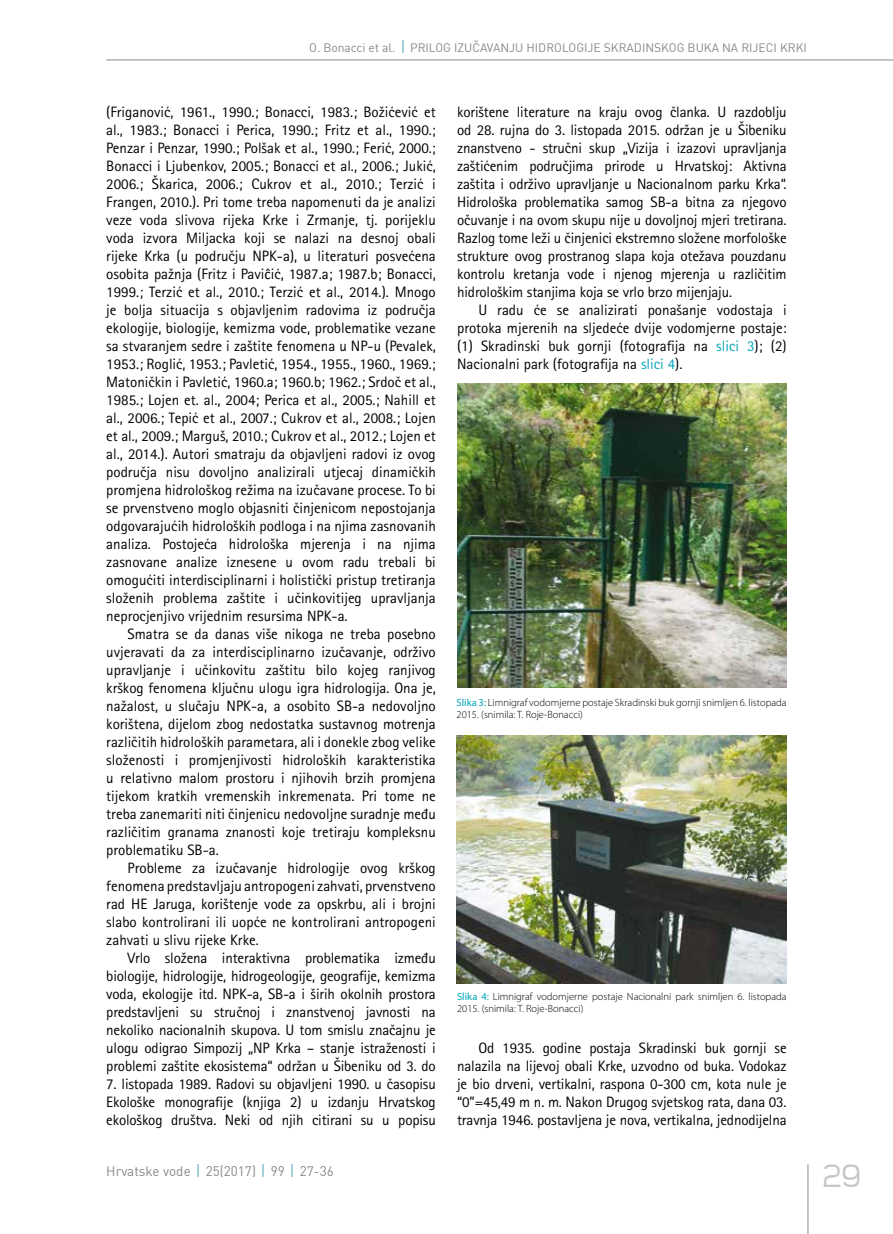
<style>
.page{position:relative;width:893px;height:1234px;background:#fff}
.page>*{position:absolute;margin:0;border:0;box-sizing:border-box;transform-origin:0 0}
.t1{font:300 36px "Teen";color:#c6c7c8}
.t2{font:15px/18px "Rotis Sans Serifklemy";letter-spacing:-.005em;color:#000;text-align:justify}
.t3{font:13.5px "DIN";color:#87888a}
.t4{font:12px "DIN";color:#87888a}
.t5{font:300 10.5px/12px "Myriad Pro";color:#000}
.s1{font-family:"Calibri"}
.s2{color:#00a5b7}
.s3{font-weight:400;color:#00a5b7}
</style>
<div class="page">
<hr style="left:808px;top:1164px;width:1px;height:69px;background:#87888a">
<hr style="left:106px;top:60px;width:787px;height:1px;background:#87888a">
<svg style="left:198px;top:1164px;width:1px;height:12px"></svg>
<svg style="left:263px;top:1164px;width:1px;height:12px"></svg>
<svg style="left:292px;top:1164px;width:1px;height:12px"></svg>
<svg style="left:402px;top:40px;width:1px;height:13px"></svg>
<img style="left:457px;top:383px;width:330px;height:304px">
<img style="left:457px;top:735px;width:330px;height:248px">
<p class="t4" style="left:309px;top:39px;width:499px">O. BONACCI ET AL. PRILOG IZUČAVANJU HIDROLOGIJE SKRADINSKOG BUKA NA RIJECI KRKI</p>
<p class="t2" style="left:106px;top:102px;width:331px">(Friganović, 1961., 1990.; Bonacci, 1983.; Božićević et al., 1983.; Bonacci i Perica, 1990.; Fritz et al., 1990.; Penzar i Penzar, 1990.; Polšak et al., 1990.; Ferić, 2000.; Bonacci i Ljubenkov, 2005.; Bonacci et al., 2006.; Jukić, 2006.; Škarica, 2006.; Cukrov et al., 2010.; Terzić i Frangen, 2010.). Pri tome treba napomenuti da je analizi veze voda slivova rijeka Krke i Zrmanje, tj. porijeklu voda izvora Miljacka koji se nalazi na desnoj obali rijeke Krka (u području NPK-a), u literaturi posvećena osobita pažnja (Fritz i Pavi<span class="s1">ĉ</span>ić, 1987.a; 1987.b; Bonacci, 1999.; Terzić et al., 2010.; Terzić et al., 2014.). Mnogo je bolja situacija s objavljenim radovima iz područja ekologije, biologije, kemizma vode, problematike vezane sa stvaranjem sedre i zaštite fenomena u NP-u (Pevalek, 1953.; Roglić, 1953.; Pavletić, 1954., 1955., 1960., 1969.; Matoničkin i Pavletić, 1960.a; 1960.b; 1962.; Srdoč et al., 1985.; Lojen et. al., 2004; Perica et al., 2005.; Nahill et al., 2006.; Tepić et al., 2007.; Cukrov et al., 2008.; Lojen et al., 2009.; Marguš, 2010.; Cukrov et al., 2012.; Lojen et al., 2014.). Autori smatraju da objavljeni radovi iz ovog područja nisu dovoljno analizirali utjecaj dinamičkih promjena hidrološkog režima na izučavane procese. To bi se prvenstveno moglo objasniti činjenicom nepostojanja odgovarajućih hidroloških podloga i na njima zasnovanih analiza. Postojeća hidrološka mjerenja i na njima zasnovane analize iznesene u ovom radu trebali bi omogućiti interdisciplinarni i holistički pristup tretiranja složenih problema zaštite i učinkovitijeg upravljanja neprocjenjivo vrijednim resursima NPK-a.</p>
<p class="t2" style="left:106px;top:624px;width:331px;text-indent:21px">Smatra se da danas više nikoga ne treba posebno uvjeravati da za interdisciplinarno izučavanje, održivo upravljanje i učinkovitu zaštitu bilo kojeg ranjivog krškog fenomena ključnu ulogu igra hidrologija. Ona je, nažalost, u slučaju NPK-a, a osobito SB-a nedovoljno korištena, dijelom zbog nedostatka sustavnog motrenja različitih hidroloških parametara, ali i donekle zbog velike složenosti i promjenjivosti hidroloških karakteristika u relativno malom prostoru i njihovih brzih promjena tijekom kratkih vremenskih inkremenata. Pri tome ne treba zanemariti niti činjenicu nedovoljne suradnje među različitim granama znanosti koje tretiraju kompleksnu problematiku SB-a.</p>
<p class="t2" style="left:106px;top:858px;width:331px;text-indent:21px">Probleme za izučavanje hidrologije ovog krškog fenomena predstavljaju antropogeni zahvati, prvenstveno rad HE Jaruga, korištenje vode za opskrbu, ali i brojni slabo kontrolirani ili uopće ne kontrolirani antropogeni zahvati u slivu rijeke Krke.</p>
<p class="t2" style="left:106px;top:948px;width:331px;text-indent:21px">Vrlo složena interaktivna problematika između biologije, hidrologije, hidrogeologije, geografije, kemizma voda, ekologije itd. NPK-a, SB-a i širih okolnih prostora predstavljeni su stručnoj i znanstvenoj javnosti na nekoliko nacionalnih skupova. U tom smislu značajnu je ulogu odigrao Simpozij „NP Krka – stanje istraženosti i problemi zaštite ekosistema“ održan u Šibeniku od 3. do</p>
<p class="t2" style="left:106px;top:1074px;width:331px">7. listopada 1989. Radovi su objavljeni 1990. u časopisu Ekološke monografije (knjiga 2) u izdanju Hrvatskog ekološkog društva. Neki od njih citirani su u popisu</p>
<p class="t3" style="left:106px;top:1161px;width:229px">HRVATSKE VODE 25(2017) 99 27-36</p>
<p class="t2" style="left:457px;top:102px;width:331px">korištene literature na kraju ovog članka. U razdoblju od 28. rujna do 3. listopada 2015. održan je u Šibeniku znanstveno - stručni skup „Vizija i izazovi upravljanja zaštićenim područjima prirode u Hrvatskoj: Aktivna zaštita i održivo upravljanje u Nacionalnom parku Krka“.<br>Hidrološka problematika samog SB-a bitna za njegovo očuvanje i na ovom skupu nije u dovoljnoj mjeri tretirana.<br>Razlog tome leži u činjenici ekstremno složene morfološke strukture ovog prostranog slapa koja otežava pouzdanu kontrolu kretanja vode i njenog mjerenja u različitim hidrološkim stanjima koja se vrlo brzo mijenjaju.</p>
<p class="t2" style="left:457px;top:300px;width:331px;text-indent:21px">U radu će se analizirati ponašanje vodostaja i protoka mjerenih na sljedeće dvije vodomjerne postaje: (1) Skradinski buk gornji (fotografija na <span class="s2">slici 3</span>); (2)<br>Nacionalni park (fotografija na <span class="s2">slici 4</span>).</p>
<p class="t5" style="left:457px;top:696px;width:332px"><span class="s3">Slika 3:</span> Limnigraf vodomjerne postaje Skradinski buk gornji snimljen 6. listopada<br>2015. (snimila: T. Roje-Bonacci)</p>
<p class="t5" style="left:457px;top:990px;width:331px"><span class="s3">Slika 4:</span> Limnigraf vodomjerne postaje Nacionalni park snimljen 6. listopada<br>2015. (snimila: T. Roje-Bonacci)</p>
<p class="t2" style="left:457px;top:1038px;width:331px;text-indent:21px">Od 1935. godine postaja Skradinski buk gornji se nalazila na lijevoj obali Krke, uzvodno od buka. Vodokaz je bio drveni, vertikalni, raspona 0-300 cm, kota nule je “0”=45,49 m n. m. Nakon Drugog svjetskog rata, dana 03. travnja 1946. postavljena je nova, vertikalna, jednodijelna</p>
<h1 class="t1" style="left:821px;top:1156px;width:42px">29</h1>
</div>
